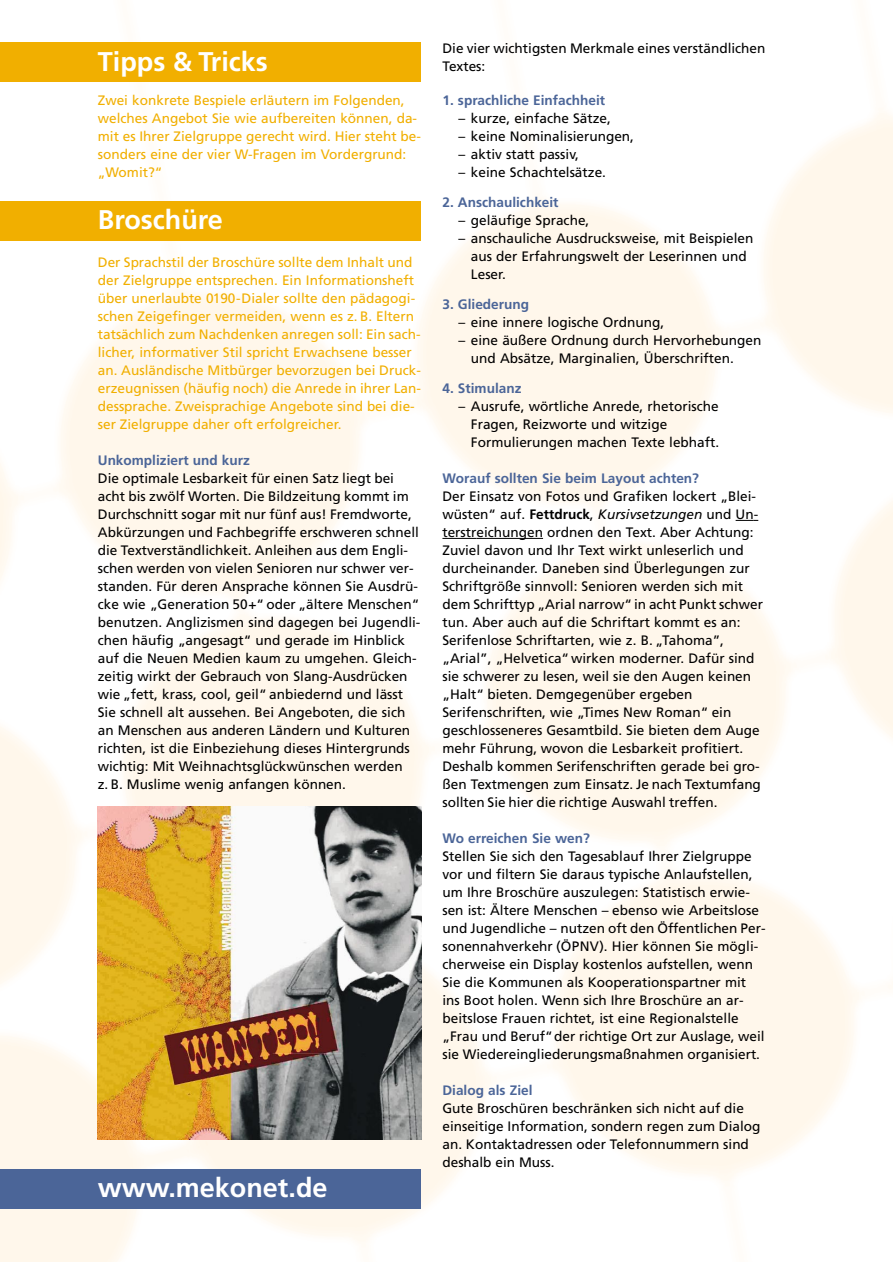
<style>
.page{position:relative;width:893px;height:1262px;background:#fff}
.page>*{position:absolute;margin:0;border:0;box-sizing:border-box;transform-origin:0 0}
.t1{font:700 27px "Frutiger";color:#fff}
.t2{font:13.65px/18px "Frutiger";color:#000}
.t3{font:13.65px/18px "Frutiger";color:#f1af00}
.t4{font:700 13.65px "Frutiger";color:#4b6598}
.s1{font-weight:700}
.s2{font-style:italic}
</style>
<div class="page">
<img style="left:0;top:42px;width:892px;height:1220px">
<div style="left:0;top:1169px;width:421px;height:40px;background:#4b6598"></div>
<div style="left:0;top:43px;width:421px;height:39px;background:#f1af00"></div>
<svg style="left:735px;top:520px;width:23px;height:1px"></svg>
<hr style="left:442px;top:538px;width:34px;height:1px;background:#000">
<hr style="left:476px;top:538px;width:67px;height:1px;background:#000">
<img style="left:98px;top:806px;width:323px;height:333px">
<div style="left:0;top:201px;width:421px;height:40px;background:#f1af00"></div>
<h1 class="t1" style="left:98px;top:50px;width:171px">Tipps &amp; Tricks</h1>
<p class="t2" style="left:442px;top:40px;width:324px">Die vier wichtigsten Merkmale eines verständlichen<br>Textes:</p>
<p class="t4" style="left:442px;top:95px;width:164px">1. sprachliche Einfachheit</p>
<p class="t2" style="left:458px;top:111px;width:154px">– kurze, einfache Sätze,</p>
<p class="t2" style="left:458px;top:129px;width:177px">– keine Nominalisierungen,</p>
<p class="t2" style="left:458px;top:147px;width:122px">– aktiv statt passiv,</p>
<p class="t2" style="left:458px;top:165px;width:149px">– keine Schachtelsätze.</p>
<p class="t4" style="left:442px;top:197px;width:118px">2. Anschaulichkeit</p>
<p class="t2" style="left:458px;top:213px;width:132px">– geläufige Sprache,</p>
<p class="t2" style="left:471px;top:231px;width:284px;text-indent:-12px">– anschauliche Ausdrucksweise, mit Beispielen aus der Erfahrungswelt der Leserinnen und<br>Leser.</p>
<p class="t4" style="left:442px;top:299px;width:88px">3. Gliederung</p>
<p class="t2" style="left:458px;top:315px;width:207px">– eine innere logische Ordnung,</p>
<p class="t2" style="left:471px;top:333px;width:292px;text-indent:-12px">– eine äußere Ordnung durch Hervorhebungen und Absätze, Marginalien, Überschriften.</p>
<p class="t4" style="left:442px;top:383px;width:81px">4. Stimulanz</p>
<p class="t2" style="left:471px;top:399px;width:250px;text-indent:-12px">– Ausrufe, wörtliche Anrede, rhetorische<br>Fragen, Reizworte und witzige<br>Formulierungen machen Texte lebhaft.</p>
<p class="t4" style="left:442px;top:473px;width:258px">Worauf sollten Sie beim Layout achten?</p>
<p class="t2" style="left:442px;top:488px;width:322px">Der Einsatz von Fotos und Grafiken lockert „Blei&shy;wüsten“ auf. <span class="s1">Fettdruck</span>, <span class="s2">Kursivsetzungen</span> und Un&shy;terstreichungen ordnen den Text. Aber Achtung:<br>Zuviel davon und Ihr Text wirkt unleserlich und durcheinander. Daneben sind Überlegungen zur Schriftgröße sinnvoll: Senioren werden sich mit dem Schrifttyp „Arial narrow“in acht Punkt schwer tun. Aber auch auf die Schriftart kommt es an:<br>Serifenlose Schriftarten, wie z. B. „Tahoma”, „Arial”, „Helvetica“ wirken moderner. Dafür sind sie schwerer zu lesen, weil sie den Augen keinen „Halt“ bieten. Demgegenüber ergeben Serifenschriften, wie „Times New Roman“ ein geschlosseneres Gesamtbild. Sie bieten dem Auge mehr Führung, wovon die Lesbarkeit profitiert.<br>Deshalb kommen Serifenschriften gerade bei gro&shy;ßen Textmengen zum Einsatz. Je nach Textumfang sollten Sie hier die richtige Auswahl treffen.</p>
<p class="t4" style="left:442px;top:833px;width:149px">Wo erreichen Sie wen?</p>
<p class="t2" style="left:442px;top:848px;width:324px">Stellen Sie sich den Tagesablauf Ihrer Zielgruppe vor und filtern Sie daraus typische Anlaufstellen, um Ihre Broschüre auszulegen: Statistisch erwie&shy;sen ist: Ältere Menschen – ebenso wie Arbeitslose und Jugendliche – nutzen oft den Öffentlichen Per&shy;sonennahverkehr (ÖPNV). Hier können Sie mögli&shy;cherweise ein Display kostenlos aufstellen, wenn Sie die Kommunen als Kooperationspartner mit ins Boot holen. Wenn sich Ihre Broschüre an ar&shy;beitslose Frauen richtet, ist eine Regionalstelle „Frau und Beruf“der richtige Ort zur Auslage, weil sie Wiedereingliederungsmaßnahmen organisiert.</p>
<p class="t4" style="left:442px;top:1085px;width:91px">Dialog als Ziel</p>
<p class="t2" style="left:442px;top:1100px;width:319px">Gute Broschüren beschränken sich nicht auf die einseitige Information, sondern regen zum Dialog an. Kontaktadressen oder Telefonnummern sind deshalb ein Muss.</p>
<p class="t3" style="left:98px;top:92px;width:324px">Zwei konkrete Bespiele erläutern im Folgenden, welches Angebot Sie wie aufbereiten können, da&shy;mit es Ihrer Zielgruppe gerecht wird. Hier steht be&shy;sonders eine der vier W-Fragen im Vordergrund: „Womit?“</p>
<h1 class="t1" style="left:98px;top:209px;width:126px">Broschüre</h1>
<p class="t3" style="left:98px;top:254px;width:324px">Der Sprachstil der Broschüre sollte dem Inhalt und der Zielgruppe entsprechen. Ein Informationsheft über unerlaubte 0190-Dialer sollte den pädagogi&shy;schen Zeigefinger vermeiden, wenn es z. B. Eltern tatsächlich zum Nachdenken anregen soll: Ein sach&shy;licher, informativer Stil spricht Erwachsene besser an. Ausländische Mitbürger bevorzugen bei Druck&shy;erzeugnissen (häufig noch) die Anrede in ihrer Lan&shy;dessprache. Zweisprachige Angebote sind bei die&shy;ser Zielgruppe daher oft erfolgreicher.</p>
<p class="t4" style="left:98px;top:455px;width:153px">Unkompliziert und kurz</p>
<p class="t2" style="left:98px;top:470px;width:324px">Die optimale Lesbarkeit für einen Satz liegt bei acht bis zwölf Worten. Die Bildzeitung kommt im Durchschnitt sogar mit nur fünf aus! Fremdworte, Abkürzungen und Fachbegriffe erschweren schnell die Textverständlichkeit. Anleihen aus dem Engli&shy;schen werden von vielen Senioren nur schwer ver&shy;standen. Für deren Ansprache können Sie Ausdrü&shy;cke wie „Generation 50+“ oder „ältere Menschen“ benutzen. Anglizismen sind dagegen bei Jugendli&shy;chen häufig „angesagt“ und gerade im Hinblick auf die Neuen Medien kaum zu umgehen. Gleich&shy;zeitig wirkt der Gebrauch von Slang-Ausdrücken wie „fett, krass, cool, geil“ anbiedernd und lässt Sie schnell alt aussehen. Bei Angeboten, die sich an Menschen aus anderen Ländern und Kulturen richten, ist die Einbeziehung dieses Hintergrunds wichtig: Mit Weihnachtsglückwünschen werden<br>z. B. Muslime wenig anfangen können.</p>
<h1 class="t1" style="left:98px;top:1176px;width:231px">www.mekonet.de</h1>
</div>
